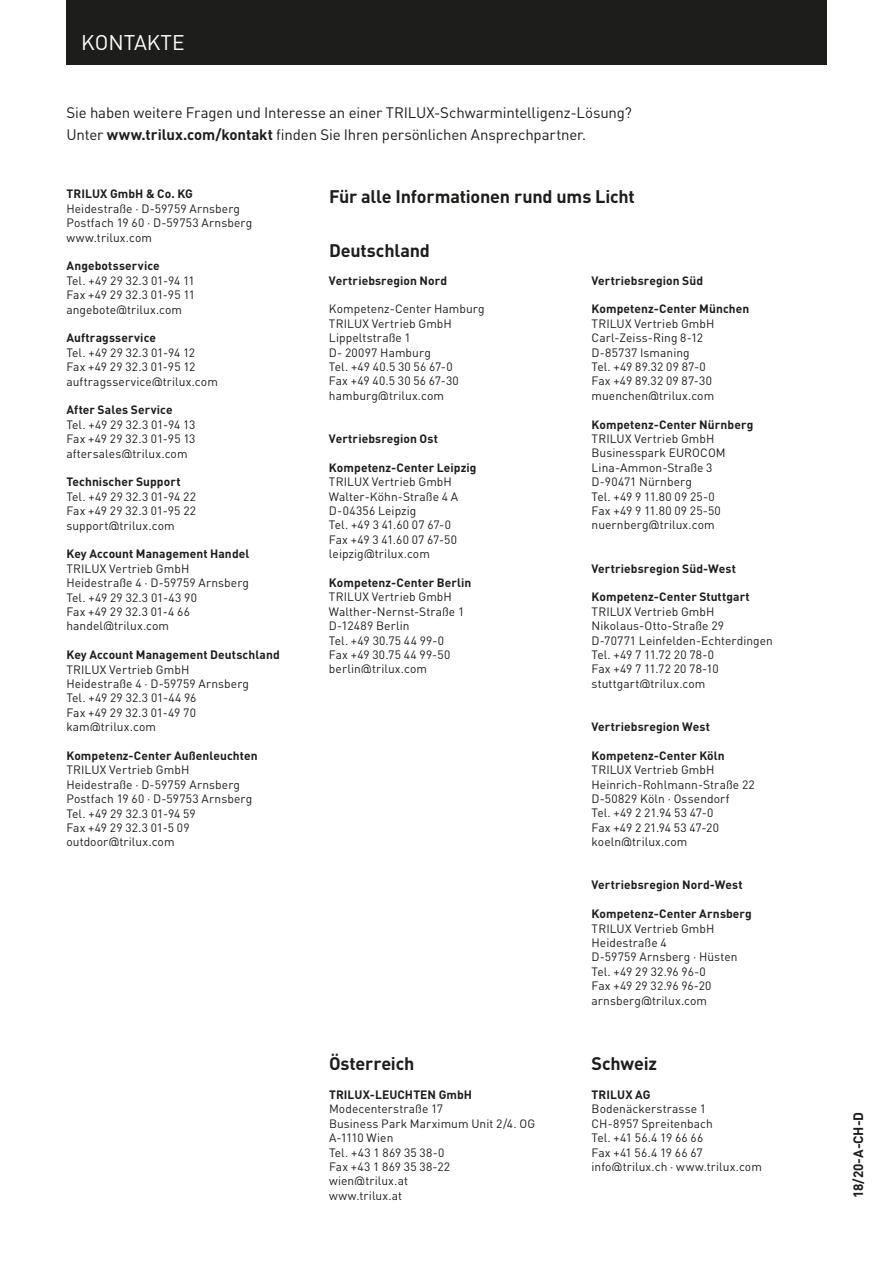
<style>
.page{position:relative;width:893px;height:1263px;background:#fff}
.page>*{position:absolute;margin:0;border:0;box-sizing:border-box;transform-origin:0 0}
.t1{font:21px "Trilux DIN";color:#fff}
.t2{font:700 18px "Trilux DIN";letter-spacing:-.01em;color:#1d1d1b}
.t3{font:15px/22.5px "Trilux DIN";letter-spacing:-.01em;color:#1d1d1b}
.t4{font:700 13.5px "Trilux DIN";color:#1d1d1b}
.t5{font:12px/14.4px "Trilux DIN";letter-spacing:.005em;color:#1d1d1b}
.t6{font:700 12px "Trilux DIN";letter-spacing:.005em;color:#1d1d1b}
.s1{font-weight:700}
</style>
<div class="page">
<div style="left:66px;top:0;width:760px;height:65px;background:#1d1d1b"></div>
<h1 class="t1" style="left:81px;top:29px;width:105px">KONTAKTE</h1>
<p class="t3" style="left:66px;top:101px;width:567px">Sie haben weitere Fragen und Interesse an einer TRILUX-Schwarmintelligenz-Lösung?<br>Unter <span class="s1">www.trilux.com/kontakt</span> finden Sie Ihren persönlichen Ansprechpartner.</p>
<p class="t6" style="left:66px;top:186px;width:128px">TRILUX GmbH &amp; Co. KG</p>
<p class="t5" style="left:66px;top:201px;width:187px">Heidestraße · D-59759 Arnsberg<br>Postfach 19 60 · D-59753 Arnsberg www.trilux.com</p>
<p class="t6" style="left:66px;top:258px;width:95px">Angebotsservice</p>
<p class="t5" style="left:66px;top:273px;width:130px;text-align:justify">Tel. +49 29 32.3 01-94 11<br>Fax +49 29 32.3 01-95 11 angebote@trilux.com</p>
<p class="t6" style="left:66px;top:330px;width:91px">Auftragsservice</p>
<p class="t5" style="left:66px;top:345px;width:153px">Tel. +49 29 32.3 01-94 12<br>Fax +49 29 32.3 01-95 12 auftragsservice@trilux.com</p>
<p class="t6" style="left:66px;top:402px;width:108px">After Sales Service</p>
<p class="t5" style="left:66px;top:417px;width:131px;text-align:justify">Tel. +49 29 32.3 01-94 13<br>Fax +49 29 32.3 01-95 13 aftersales@trilux.com</p>
<p class="t6" style="left:66px;top:474px;width:116px">Technischer Support</p>
<p class="t5" style="left:66px;top:489px;width:131px;text-align:justify">Tel. +49 29 32.3 01-94 22<br>Fax +49 29 32.3 01-95 22 support@trilux.com</p>
<p class="t6" style="left:66px;top:546px;width:184px">Key Account Management Handel</p>
<p class="t5" style="left:66px;top:561px;width:184px">TRILUX Vertrieb GmbH<br>Heidestraße 4 · D-59759 Arnsberg<br>Tel. +49 29 32.3 01-43 90<br>Fax +49 29 32.3 01-4 66 handel@trilux.com</p>
<p class="t6" style="left:66px;top:647px;width:215px">Key Account Management Deutschland</p>
<p class="t5" style="left:66px;top:662px;width:184px">TRILUX Vertrieb GmbH<br>Heidestraße 4 · D-59759 Arnsberg<br>Tel. +49 29 32.3 01-44 96<br>Fax +49 29 32.3 01-49 70 kam@trilux.com</p>
<p class="t6" style="left:66px;top:748px;width:193px">Kompetenz-Center Außenleuchten</p>
<p class="t5" style="left:66px;top:763px;width:187px">TRILUX Vertrieb GmbH<br>Heidestraße · D-59759 Arnsberg<br>Postfach 19 60 · D-59753 Arnsberg<br>Tel. +49 29 32.3 01-94 59<br>Fax +49 29 32.3 01-5 09 outdoor@trilux.com</p>
<h2 class="t2" style="left:329px;top:184px;width:307px">Für alle Informationen rund ums Licht</h2>
<h2 class="t2" style="left:329px;top:238px;width:103px">Deutschland</h2>
<p class="t6" style="left:329px;top:272px;width:120px">Vertriebsregion Nord</p>
<p class="t5" style="left:329px;top:302px;width:157px">Kompetenz-Center Hamburg<br>TRILUX Vertrieb GmbH<br>Lippeltstraße 1<br>D- 20097 Hamburg<br>Tel. +49 40.5 30 56 67-0<br>Fax +49 40.5 30 56 67-30 hamburg@trilux.com</p>
<p class="t6" style="left:329px;top:431px;width:110px">Vertriebsregion Ost</p>
<p class="t6" style="left:329px;top:459px;width:149px">Kompetenz-Center Leipzig</p>
<p class="t5" style="left:329px;top:475px;width:131px">TRILUX Vertrieb GmbH<br>Walter-Köhn-Straße 4 A<br>D-04356 Leipzig<br>Tel. +49 3 41.60 07 67-0<br>Fax +49 3 41.60 07 67-50 leipzig@trilux.com</p>
<p class="t6" style="left:329px;top:575px;width:144px">Kompetenz-Center Berlin</p>
<p class="t5" style="left:329px;top:590px;width:137px">TRILUX Vertrieb GmbH<br>Walther-Nernst-Straße 1<br>D-12489 Berlin<br>Tel. +49 30.75 44 99-0<br>Fax +49 30.75 44 99-50 berlin@trilux.com</p>
<h2 class="t2" style="left:329px;top:1052px;width:87px">Österreich</h2>
<p class="t6" style="left:329px;top:1086px;width:145px">TRILUX-LEUCHTEN GmbH</p>
<p class="t5" style="left:329px;top:1102px;width:208px">Modecenterstraße 17<br>Business Park Marximum Unit 2/4. OG<br>A-1110 Wien<br>Tel. +43 1 869 35 38-0<br>Fax +43 1 869 35 38-22<br>wien@trilux.at<br>www.trilux.at</p>
<p class="t6" style="left:591px;top:272px;width:113px">Vertriebsregion Süd</p>
<p class="t6" style="left:591px;top:301px;width:159px">Kompetenz-Center München</p>
<p class="t5" style="left:591px;top:316px;width:124px">TRILUX Vertrieb GmbH<br>Carl-Zeiss-Ring 8-12<br>D-85737 Ismaning<br>Tel. +49 89.32 09 87-0<br>Fax +49 89.32 09 87-30 muenchen@trilux.com</p>
<p class="t6" style="left:591px;top:416px;width:163px">Kompetenz-Center Nürnberg</p>
<p class="t5" style="left:591px;top:431px;width:136px">TRILUX Vertrieb GmbH<br>Businesspark EUROCOM<br>Lina-Ammon-Straße 3<br>D-90471 Nürnberg<br>Tel. +49 9 11.80 09 25-0<br>Fax +49 9 11.80 09 25-50 nuernberg@trilux.com</p>
<p class="t6" style="left:592px;top:560px;width:146px">Vertriebsregion Süd-West</p>
<p class="t6" style="left:592px;top:589px;width:160px">Kompetenz-Center Stuttgart</p>
<p class="t5" style="left:591px;top:604px;width:183px">TRILUX Vertrieb GmbH<br>Nikolaus-Otto-Straße 29<br>D-70771 Leinfelden-Echterdingen<br>Tel. +49 7 11.72 20 78-0<br>Fax +49 7 11.72 20 78-10 stuttgart@trilux.com</p>
<p class="t6" style="left:592px;top:719px;width:120px">Vertriebsregion West</p>
<p class="t6" style="left:592px;top:747px;width:135px">Kompetenz-Center Köln</p>
<p class="t5" style="left:591px;top:763px;width:165px">TRILUX Vertrieb GmbH<br>Heinrich-Rohlmann-Straße 22<br>D-50829 Köln · Ossendorf<br>Tel. +49 2 21.94 53 47- 0<br>Fax +49 2 21.94 53 47-20 koeln@trilux.com</p>
<p class="t6" style="left:591px;top:877px;width:153px">Vertriebsregion Nord-West</p>
<p class="t6" style="left:591px;top:906px;width:162px">Kompetenz-Center Arnsberg</p>
<p class="t5" style="left:591px;top:921px;width:147px">TRILUX Vertrieb GmbH<br>Heidestraße 4<br>D-59759 Arnsberg · Hüsten<br>Tel. +49 29 32.96 96-0<br>Fax +49 29 32.96 96-20 arnsberg@trilux.com</p>
<h2 class="t2" style="left:592px;top:1052px;width:67px">Schweiz</h2>
<p class="t6" style="left:592px;top:1086px;width:60px">TRILUX AG</p>
<p class="t5" style="left:592px;top:1102px;width:172px">Bodenäckerstrasse 1<br>CH-8957 Spreitenbach<br>Tel. +41 56.4 19 66 66<br>Fax +41 56.4 19 66 67 info@trilux.ch · www.trilux.com</p>
<p class="t4" style="left:849px;top:1198px;width:88px;rotate:-90deg">18/20-A-CH-D</p>
</div>
